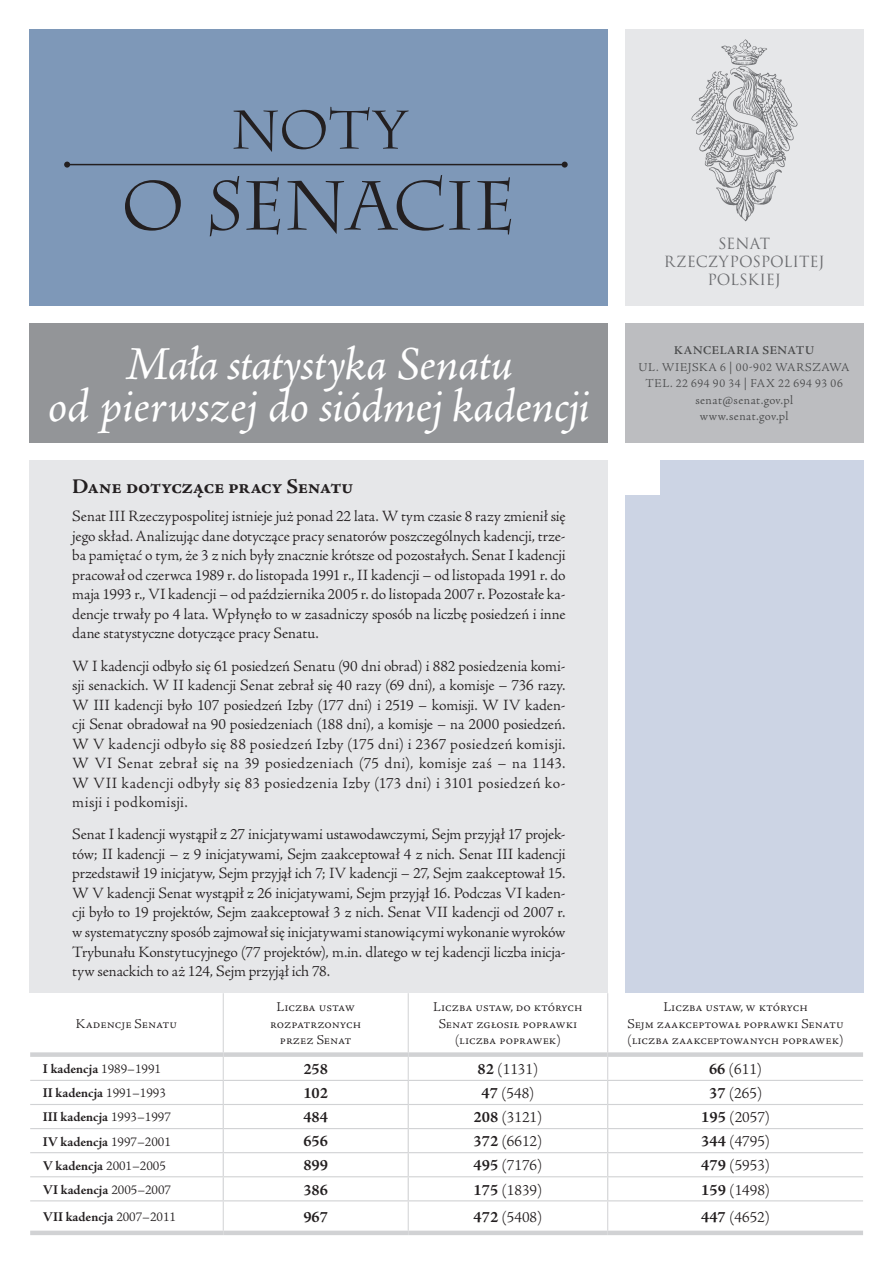
<style>
.page{position:relative;width:893px;height:1263px;background:#fff}
.page>*{position:absolute;margin:0;border:0;box-sizing:border-box;transform-origin:0 0}
.tytuł_noty{font:italic 48px "Adobe Jenson Pro";letter-spacing:-.02em;color:#fff}
.srodtytul{font:700 21px "Adobe Jenson Pro";letter-spacing:-.02em;color:#231f20}
.tekst{font:300 15.75px/19.5px "Adobe Jenson Pro";color:#231f20;text-align:justify}
.tabela_srodki{font:300 15.75px "Adobe Jenson Pro";color:#231f20}
.tabela_srodki-2{font:700 15.75px "Adobe Jenson Pro";color:#231f20}
.Senat_RP{font:15px "Trajan Pro";letter-spacing:-.005em;color:#6c6d70}
.tabela_g{font:300 13.5px/16.5px "Adobe Jenson Pro";color:#231f20}
.Tabela_1_kolumna{font:700 13.5px "Adobe Jenson Pro";letter-spacing:.005em;color:#231f20}
.stopka_adresowa_2{font:300 12.75px "Adobe Jenson Pro";color:#494a4b}
.stopka_adresowa{font:300 12px "Adobe Jenson Pro";letter-spacing:.05em;color:#494a4b}
.stopka_adresowa_bold{font:600 12px "Adobe Jenson Pro";letter-spacing:.05em;color:#494a4b}
.s1{font-weight:300}
.s2{font-weight:700}
</style>
<div class="page">
<div style="left:625px;top:30px;width:238px;height:276px;background:#e6e7e9"></div>
<div style="left:30px;top:460px;width:578px;height:533px;background:#e6e7e9"></div>
<div style="left:625px;top:460px;width:238px;height:533px;background:#ccd4e4"></div>
<img style="left:691px;top:39px;width:107px;height:182px">
<div style="left:30px;top:30px;width:578px;height:276px;background:#7e98b8"></div>
<svg style="left:125px;top:175px;width:386px;height:61px"></svg>
<svg style="left:234px;top:107px;width:175px;height:45px"></svg>
<div style="left:625px;top:460px;width:34px;height:34px;background:#fff"></div>
<hr style="left:67px;top:164px;width:498px;height:1px;background:#231f20">
<svg style="left:64px;top:162px;width:6px;height:6px"></svg>
<svg style="left:562px;top:162px;width:6px;height:6px"></svg>
<div style="left:30px;top:323px;width:578px;height:119px;background:#939598"></div>
<hr style="left:223px;top:993px;width:1px;height:59px;background:#d1d2d4">
<hr style="left:408px;top:993px;width:1px;height:59px;background:#d1d2d4">
<hr style="left:607px;top:993px;width:1px;height:59px;background:#d1d2d4">
<div style="left:30px;top:1052px;width:193px;height:5px;background:#d1d2d4"></div>
<div style="left:223px;top:1052px;width:185px;height:5px;background:#d1d2d4"></div>
<div style="left:408px;top:1052px;width:200px;height:5px;background:#d1d2d4"></div>
<div style="left:608px;top:1052px;width:255px;height:5px;background:#d1d2d4"></div>
<div style="left:30px;top:1230px;width:193px;height:5px;background:#d1d2d4"></div>
<div style="left:223px;top:1230px;width:185px;height:5px;background:#d1d2d4"></div>
<div style="left:408px;top:1230px;width:200px;height:5px;background:#d1d2d4"></div>
<div style="left:608px;top:1230px;width:255px;height:5px;background:#d1d2d4"></div>
<hr style="left:30px;top:1080px;width:193px;height:1px;background:#d1d2d4">
<hr style="left:223px;top:1080px;width:185px;height:1px;background:#d1d2d4">
<hr style="left:408px;top:1080px;width:200px;height:1px;background:#d1d2d4">
<hr style="left:608px;top:1080px;width:255px;height:1px;background:#d1d2d4">
<hr style="left:30px;top:1104px;width:193px;height:1px;background:#d1d2d4">
<hr style="left:223px;top:1104px;width:185px;height:1px;background:#d1d2d4">
<hr style="left:408px;top:1104px;width:200px;height:1px;background:#d1d2d4">
<hr style="left:608px;top:1104px;width:255px;height:1px;background:#d1d2d4">
<hr style="left:30px;top:1128px;width:193px;height:1px;background:#d1d2d4">
<hr style="left:223px;top:1128px;width:185px;height:1px;background:#d1d2d4">
<hr style="left:408px;top:1128px;width:200px;height:1px;background:#d1d2d4">
<hr style="left:608px;top:1128px;width:255px;height:1px;background:#d1d2d4">
<hr style="left:30px;top:1152px;width:193px;height:1px;background:#d1d2d4">
<hr style="left:223px;top:1152px;width:185px;height:1px;background:#d1d2d4">
<hr style="left:408px;top:1152px;width:200px;height:1px;background:#d1d2d4">
<hr style="left:608px;top:1152px;width:255px;height:1px;background:#d1d2d4">
<hr style="left:30px;top:1176px;width:193px;height:1px;background:#d1d2d4">
<hr style="left:223px;top:1176px;width:185px;height:1px;background:#d1d2d4">
<svg style="left:223px;top:1057px;width:1px;height:173px"></svg>
<hr style="left:408px;top:1176px;width:200px;height:1px;background:#d1d2d4">
<svg style="left:408px;top:1057px;width:1px;height:173px"></svg>
<hr style="left:608px;top:1176px;width:255px;height:1px;background:#d1d2d4">
<svg style="left:607px;top:1057px;width:1px;height:173px"></svg>
<hr style="left:30px;top:1200px;width:193px;height:1px;background:#d1d2d4">
<hr style="left:223px;top:1200px;width:185px;height:1px;background:#d1d2d4">
<hr style="left:408px;top:1200px;width:200px;height:1px;background:#d1d2d4">
<hr style="left:608px;top:1200px;width:255px;height:1px;background:#d1d2d4">
<div style="left:625px;top:323px;width:238px;height:119px;background:#bcbdc0"></div>
<p class="tytuł_noty" style="left:125px;top:337px;width:390px">Mała statystyka Senatu</p>
<p class="tytuł_noty" style="left:48px;top:379px;width:543px">od pierwszej do siódmej kadencji</p>
<p class="srodtytul" style="left:72px;top:475px;width:283px">Dane dotyczące pracy Senatu</p>
<p class="tekst" style="left:72px;top:507px;width:495px">Senat III Rzeczypospolitej istnieje już ponad 22 lata. W tym czasie 8 razy zmienił się jego skład. Analizując dane dotyczące pracy senatorów poszczególnych kadencji, trze&shy;ba pamiętać o tym, że 3 z nich były znacznie krótsze od pozostałych. Senat I kadencji pracował od czerwca 1989 r. do listopada 1991 r., II kadencji – od listopada 1991 r. do maja 1993 r., VI kadencji – od października 2005 r. do listopada 2007 r. Pozostałe ka&shy;dencje trwały po 4 lata. Wpłynęło to w zasadniczy sposób na liczbę posiedzeń i inne dane statystyczne dotyczące pracy Senatu.</p>
<p class="tekst" style="left:72px;top:656px;width:495px">W I kadencji odbyło się 61 posiedzeń Senatu (90 dni obrad) i 882 posiedzenia komi&shy;sji senackich. W II kadencji Senat zebrał się 40 razy (69 dni), a komisje – 736 razy.<br>W III kadencji było 107 posiedzeń Izby (177 dni) i 2519 – komisji. W IV kaden&shy;cji Senat obradował na 90 posiedzeniach (188 dni), a komisje – na 2000 posiedzeń.<br>W V kadencji odbyło się 88 posiedzeń Izby (175 dni) i 2367 posiedzeń komisji.<br>W VI Senat zebrał się na 39 posiedzeniach (75 dni), komisje zaś – na 1143.<br>W VII kadencji odbyły się 83 posiedzenia Izby (173 dni) i 3101 posiedzeń ko&shy;misji i podkomisji.</p>
<p class="tekst" style="left:72px;top:825px;width:495px">Senat I kadencji wystąpił z 27 inicjatywami ustawodawczymi, Sejm przyjął 17 projek&shy;tów; II kadencji – z 9 inicjatywami, Sejm zaakceptował 4 z nich. Senat III kadencji przedstawił 19 inicjatyw, Sejm przyjął ich 7; IV kadencji – 27, Sejm zaakceptował 15.<br>W V kadencji Senat wystąpił z 26 inicjatywami, Sejm przyjął 16. Podczas VI kaden&shy;cji było to 19 projektów, Sejm zaakceptował 3 z nich. Senat VII kadencji od 2007 r. w systematyczny sposób zajmował się inicjatywami stanowiącymi wykonanie wyroków Trybunału Konstytucyjnego (77 projektów), m.in. dlatego w tej kadencji liczba inicja&shy;tyw senackich to aż 124, Sejm przyjął ich 78.</p>
<p class="tabela_g" style="left:76px;top:1015px;width:103px">Kadencje Senatu</p>
<p class="tabela_g" style="left:277px;top:999px;width:80px">Liczba ustaw</p>
<p class="tabela_g" style="left:270px;top:1015px;width:93px">rozpatrzonych</p>
<p class="tabela_g" style="left:280px;top:1032px;width:73px">przez Senat</p>
<p class="tabela_g" style="left:433px;top:999px;width:151px">Liczba ustaw, do których</p>
<p class="tabela_g" style="left:439px;top:1015px;width:140px">Senat zgłosił poprawki</p>
<p class="tabela_g" style="left:455px;top:1032px;width:107px">(liczba poprawek)</p>
<p class="Senat_RP" style="left:718px;top:234px;width:54px">SENAT</p>
<p class="Senat_RP" style="left:664px;top:252px;width:162px">RZECZYPOSPOLITEJ</p>
<p class="Senat_RP" style="left:707px;top:270px;width:75px">POLSKIEJ</p>
<p class="stopka_adresowa_bold" style="left:674px;top:343px;width:142px">KANCELARIA SENATU</p>
<p class="stopka_adresowa" style="left:639px;top:360px;width:213px">UL. WIEJSKA 6 | 00-902 WARSZAWA</p>
<p class="stopka_adresowa" style="left:645px;top:376px;width:199px">TEL. 22 694 90 34 | FAX 22 694 93 06</p>
<p class="stopka_adresowa_2" style="left:695px;top:392px;width:99px">senat@senat.gov.pl</p>
<p class="stopka_adresowa_2" style="left:700px;top:409px;width:90px">www.senat.gov.pl</p>
<p class="tabela_g" style="left:663px;top:999px;width:146px">Liczba ustaw, w których</p>
<p class="tabela_g" style="left:627px;top:1015px;width:218px">Sejm zaakceptował poprawki Senatu (liczba zaakceptowanych poprawek)</p>
<p class="Tabela_1_kolumna" style="left:43px;top:1061px;width:120px">I kadencja <span class="s1">1989–1991</span></p>
<p class="tabela_srodki-2" style="left:303px;top:1060px;width:26px">258</p>
<p class="tabela_srodki" style="left:478px;top:1060px;width:62px"><span class="s2">82</span> (1131)</p>
<p class="tabela_srodki" style="left:709px;top:1060px;width:55px"><span class="s2">66</span> (611)</p>
<p class="Tabela_1_kolumna" style="left:43px;top:1085px;width:124px">II kadencja <span class="s1">1991–1993</span></p>
<p class="tabela_srodki-2" style="left:303px;top:1084px;width:26px">102</p>
<p class="tabela_srodki" style="left:481px;top:1084px;width:55px"><span class="s2">47</span> (548)</p>
<p class="tabela_srodki" style="left:709px;top:1084px;width:55px"><span class="s2">37</span> (265)</p>
<p class="Tabela_1_kolumna" style="left:43px;top:1109px;width:129px">III kadencja <span class="s1">1993–1997</span></p>
<p class="tabela_srodki-2" style="left:303px;top:1108px;width:26px">484</p>
<p class="tabela_srodki" style="left:473px;top:1108px;width:70px"><span class="s2">208</span> (3121)</p>
<p class="tabela_srodki" style="left:701px;top:1108px;width:70px"><span class="s2">195</span> (2057)</p>
<p class="Tabela_1_kolumna" style="left:43px;top:1133px;width:129px">IV kadencja <span class="s1">1997–2001</span></p>
<p class="tabela_srodki-2" style="left:303px;top:1132px;width:26px">656</p>
<p class="tabela_srodki" style="left:473px;top:1132px;width:70px"><span class="s2">372</span> (6612)</p>
<p class="tabela_srodki" style="left:701px;top:1132px;width:70px"><span class="s2">344</span> (4795)</p>
<p class="Tabela_1_kolumna" style="left:43px;top:1158px;width:124px">V kadencja <span class="s1">2001–2005</span></p>
<p class="tabela_srodki-2" style="left:303px;top:1156px;width:26px">899</p>
<p class="tabela_srodki" style="left:473px;top:1156px;width:70px"><span class="s2">495</span> (7176)</p>
<p class="tabela_srodki" style="left:701px;top:1156px;width:70px"><span class="s2">479</span> (5953)</p>
<p class="Tabela_1_kolumna" style="left:43px;top:1182px;width:130px">VI kadencja <span class="s1">2005–2007</span></p>
<p class="tabela_srodki-2" style="left:303px;top:1180px;width:26px">386</p>
<p class="tabela_srodki" style="left:473px;top:1181px;width:70px"><span class="s2">175</span> (1839)</p>
<p class="tabela_srodki" style="left:701px;top:1181px;width:70px"><span class="s2">159</span> (1498)</p>
<p class="Tabela_1_kolumna" style="left:43px;top:1209px;width:135px">VII kadencja <span class="s1">2007–2011</span></p>
<p class="tabela_srodki-2" style="left:303px;top:1208px;width:26px">967</p>
<p class="tabela_srodki" style="left:473px;top:1208px;width:70px"><span class="s2">472</span> (5408)</p>
<p class="tabela_srodki" style="left:701px;top:1208px;width:70px"><span class="s2">447</span> (4652)</p>
</div>
